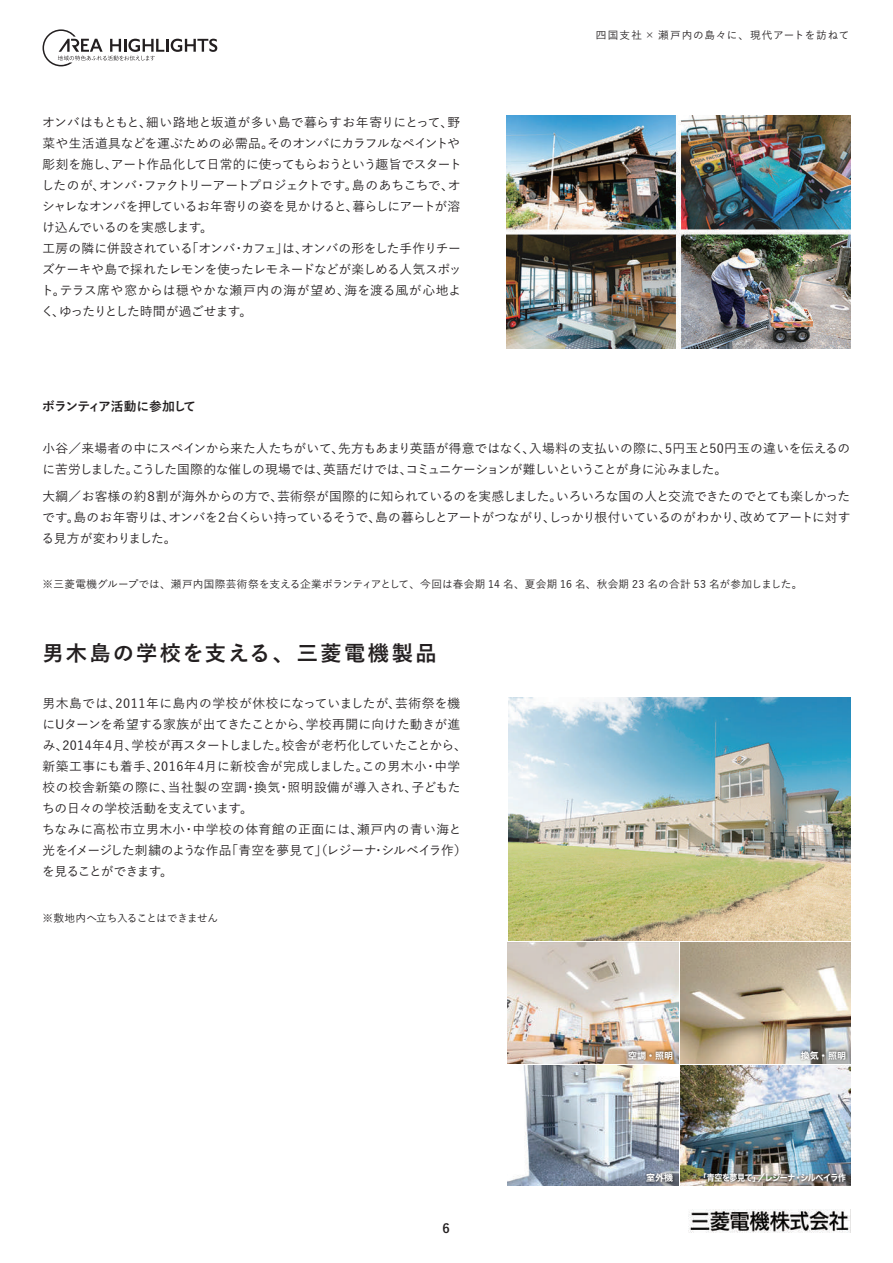
<style>
.page{position:relative;width:893px;height:1263px;background:#fff}
.page>*{position:absolute;margin:0;border:0;box-sizing:border-box;transform-origin:0 0}
.t1{font:700 21.3px "Yu Go";letter-spacing:.1em;color:#231f20}
.t2{font:500 12.75px/21px "Yu Go";letter-spacing:-.01em;color:#231f20}
.t3{font:500 12.75px/21px "Yu Go";letter-spacing:.02em;color:#231f20}
.t4{font:700 12.75px "Yu Go";letter-spacing:-.07em;color:#231f20}
.t5{font:500 10.65px "Yu Go";letter-spacing:.015em;color:#231f20}
.t6{font:500 10.65px "Yu Go";letter-spacing:.075em;color:#231f20}
.t7{font:500 10.65px "Yu Go";letter-spacing:-.04em;color:#231f20}
.t8{font:9px "Hira Kaku Std W7";letter-spacing:-.05em;color:#fff;scale:.88 1}
.t9{font:9px "Hira Kaku Std W7";letter-spacing:-.05em;color:#fff}
</style>
<div class="page">
<img style="left:689px;top:1210px;width:161px;height:23px">
<svg style="left:43px;top:29px;width:174px;height:37px"></svg>
<img style="left:507px;top:116px;width:343px;height:232px">
<img style="left:508px;top:697px;width:342px;height:243px">
<img style="left:508px;top:943px;width:170px;height:120px">
<img style="left:680px;top:943px;width:170px;height:120px">
<img style="left:508px;top:1065px;width:170px;height:121px">
<img style="left:680px;top:1065px;width:170px;height:121px">
<img style="left:624px;top:1047px;width:54px;height:21px">
<img style="left:797px;top:1047px;width:53px;height:21px">
<img style="left:642px;top:1169px;width:36px;height:17px">
<img style="left:695px;top:1169px;width:155px;height:17px">
<p class="t2" style="left:41px;top:110px;width:422px">オンバはもともと、細い路地と坂道が多い島で暮らすお年寄りにとって、野菜や生活道具などを運ぶための必需品。そのオンバにカラフルなペイントや彫刻を施し、アート作品化して日常的に使ってもらおうという趣旨でスタートしたのが、オンバ・ファクトリーアートプロジェクトです。島のあちこちで、オシャレなオンバを押しているお年寄りの姿を見かけると、暮らしにアートが溶け込んでいるのを実感します。<br>工房の隣に併設されている「オンバ・カフェ」は、オンバの形をした手作りチーズケーキや島で採れたレモンを使ったレモネードなどが楽しめる人気スポット。テラス席や窓からは穏やかな瀬戸内の海が望め、海を渡る風が心地よく、ゆったりとした時間が過ごせます。</p>
<p class="t6" style="left:596px;top:25px;width:255px">四国支社 × 瀬戸内の島々に、現代アートを訪ねて</p>
<p class="t4" style="left:42px;top:399px;width:155px">ボランティア活動に参加して</p>
<p class="t2" style="left:42px;top:436px;width:809px">小谷／来場者の中にスペインから来た人たちがいて、先方もあまり英語が得意ではなく、入場料の支払いの際に、5円玉と50円玉の違いを伝えるのに苦労しました。こうした国際的な催しの現場では、英語だけでは、コミュニケーションが難しいということが身に沁みました。</p>
<p class="t2" style="left:42px;top:484px;width:811px;text-align:justify">大綱／お客様の約８割が海外からの方で、芸術祭が国際的に知られているのを実感しました。いろいろな国の人と交流できたのでとても楽しかったです。島のお年寄りは、オンバを２台くらい持っているそうで、島の暮らしとアートがつながり、しっかり根付いているのがわかり、改めてアートに対する見方が変わりました。</p>
<p class="t5" style="left:43px;top:574px;width:761px">※三菱電機グループでは、瀬戸内国際芸術祭を支える企業ボランティアとして、今回は春会期 14 名、夏会期 16 名、秋会期 23 名の合計 53 名が参加しました。</p>
<h1 class="t1" style="left:43px;top:641px;width:396px">男木島の学校を支える、三菱電機製品</h1>
<p class="t3" style="left:42px;top:691px;width:426px">男木島では、2011年に島内の学校が休校になっていましたが、芸術祭を機にUターンを希望する家族が出てきたことから、学校再開に向けた動きが進み、2014年4月、学校が再スタートしました。校舎が老朽化していたことから、新築工事にも着手、2016年4月に新校舎が完成しました。この男木小・中学校の校舎新築の際に、当社製の空調・換気・照明設備が導入され、子どもたちの日々の学校活動を支えています。<br>ちなみに高松市立男木小・中学校の体育館の正面には、瀬戸内の青い海と光をイメージした刺繍のような作品「青空を夢見て」（レジーナ・シルベイラ作）を見ることができます。</p>
<p class="t7" style="left:43px;top:908px;width:177px">※敷地内へ立ち入ることはできません</p>
<p class="t4" style="left:442px;top:1221px;width:9px">6</p>
<p class="t9" style="left:628px;top:1048px;width:47px">空調・照明</p>
<p class="t9" style="left:801px;top:1048px;width:47px">換気・照明</p>
<p class="t9" style="left:646px;top:1171px;width:29px">室外機</p>
<p class="t8" style="left:699px;top:1171px;width:169px">「青空を夢見て」／レジーナ・シルベイラ作</p>
</div>
